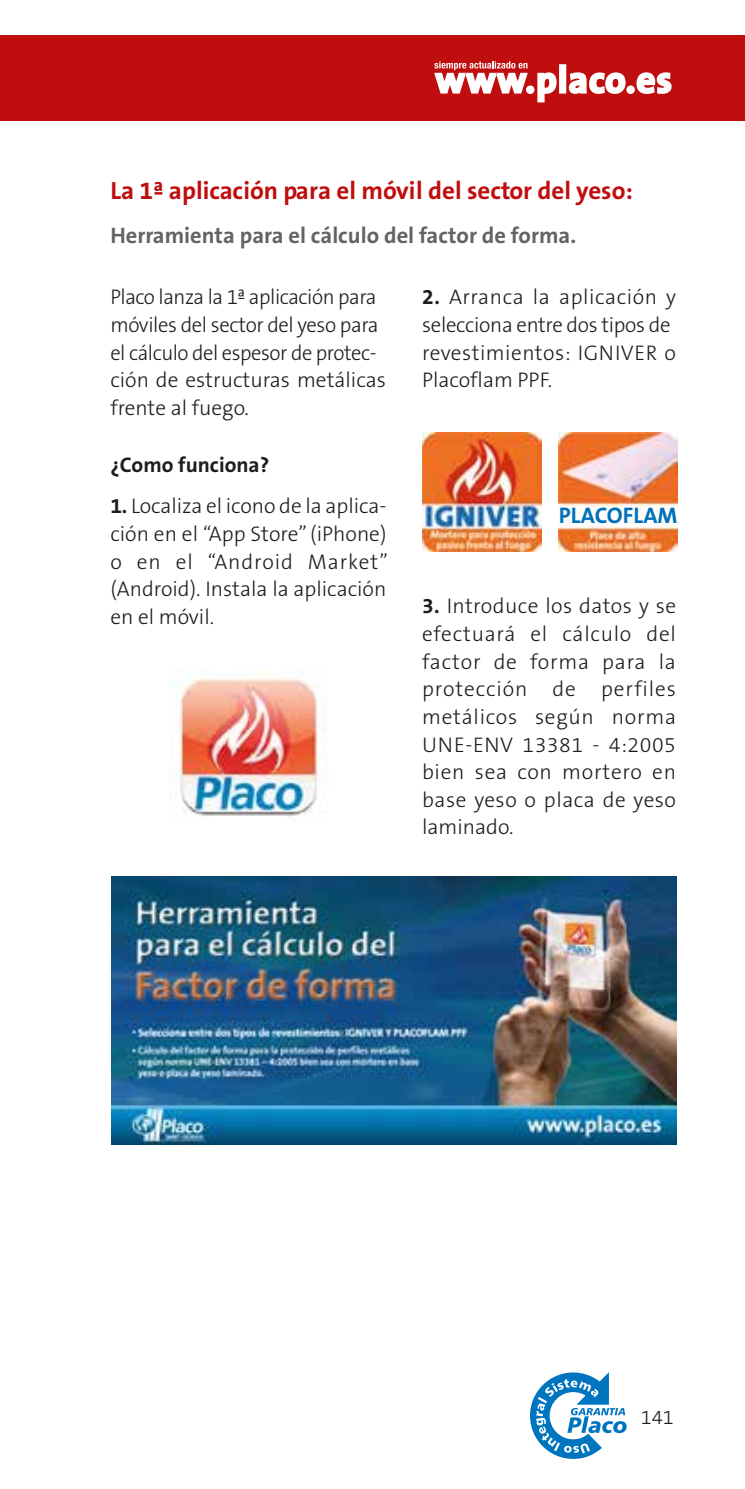
<style>
.page{position:relative;width:745px;height:1489px;background:#fff}
.page>*{position:absolute;margin:0;border:0;box-sizing:border-box;transform-origin:0 0}
.t1{font:700 25px "The Sans B7";color:#c00d0e}
.t2{font:700 22.75px "The Sans B7";color:#0070ba}
.t3{font:700 22.5px "The Sans B7";color:#646363}
.t4{font:300 21.25px/27.5px "The Sans B3";color:#1d1d1b;text-align:justify}
.t5{font:300 21.25px/27.5px "The Sans B3";letter-spacing:-.02em;color:#1d1d1b}
.t6{font:700 21.25px "The Sans B7";color:#1d1d1b}
.t7{font:300 20px "The Sans B3";color:#1d1d1b}
.s1{font-family:"The Sans B7";font-weight:700}
</style>
<div class="page">
<img style="left:168px;top:670px;width:159px;height:147px">
<img style="left:422px;top:432px;width:119px;height:119px">
<div style="left:0;top:35px;width:744px;height:85px;background:#c00d0e"></div>
<svg style="left:530px;top:1372px;width:96px;height:86px"></svg>
<svg style="left:434px;top:61px;width:237px;height:41px"></svg>
<img style="left:558px;top:432px;width:119px;height:119px">
<img style="left:111px;top:876px;width:564px;height:268px">
<p class="t1" style="left:110px;top:177px;width:524px">La 1ª aplicación para el móvil del sector del yeso:</p>
<p class="t3" style="left:110px;top:223px;width:467px">Herramienta para el cálculo del factor de forma.</p>
<p class="t5" style="left:110px;top:284px;width:277px">Placo lanza la 1ª aplicación para móviles del sector del yeso para el cálculo del espesor de protec&shy;ción de estructuras metálicas frente al fuego.</p>
<p class="t6" style="left:110px;top:453px;width:160px">¿Como funciona?</p>
<p class="t4" style="left:110px;top:493px;width:279px"><span class="s1">1.</span> Localiza el icono de la aplica&shy;ción en el “App Store” (iPhone) o en el “Android Market” (Android). Instala la aplicación en el móvil.</p>
<p class="t4" style="left:422px;top:284px;width:256px;text-align:left"><span class="s1">2.</span> Arranca la aplicación y selecciona entre dos tipos de revestimientos: IGNIVER o<br>Placoflam PPF.</p>
<p class="t2" style="left:558px;top:503px;width:120px">PLACOFLAM</p>
<p class="t4" style="left:422px;top:593px;width:255px"><span class="s1">3.</span> Introduce los datos y se efectuará el cálculo del factor de forma para la protección de perfiles metálicos según norma UNE-ENV 13381 - 4:2005 bien sea con mortero en base yeso o placa de yeso laminado.</p>
<p class="t7" style="left:640px;top:1406px;width:34px">141</p>
</div>
